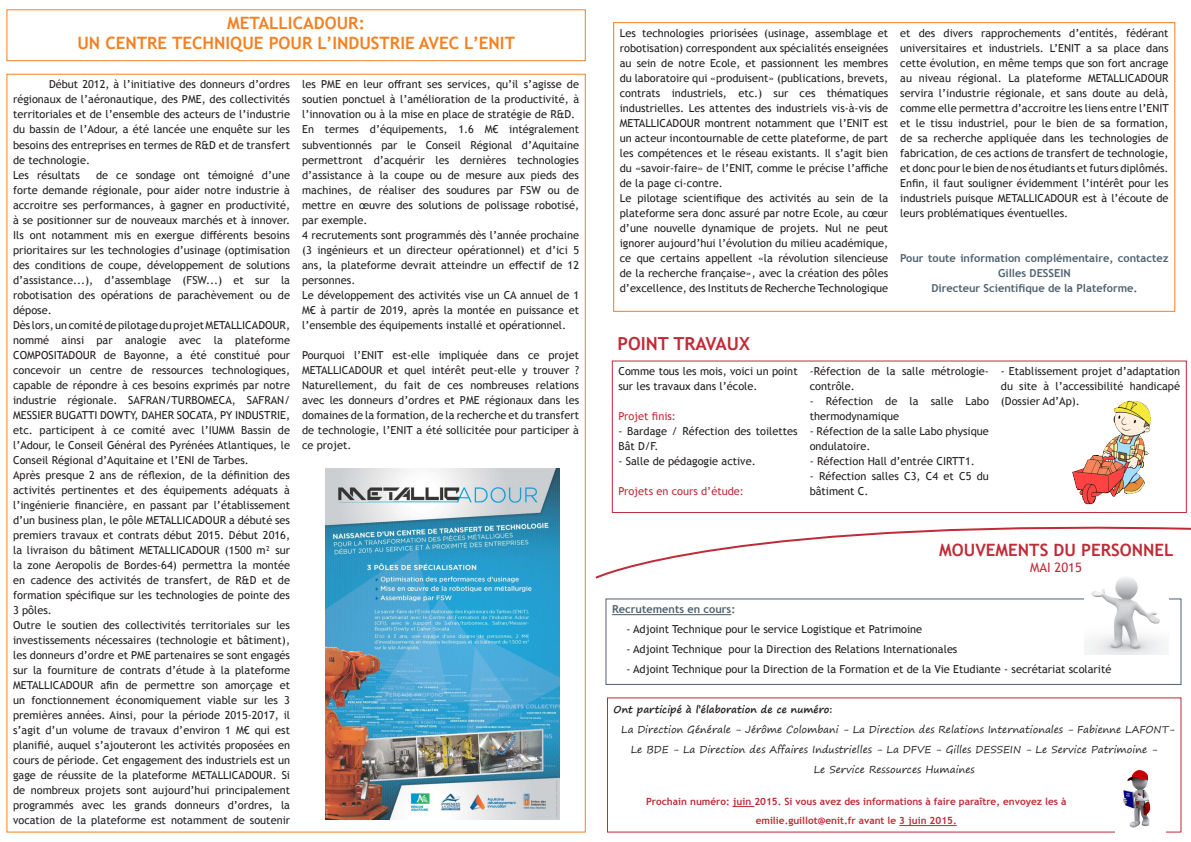
<style>
.page{position:relative;width:1191px;height:842px;background:#fff}
.page>*{position:absolute;margin:0;border:0;box-sizing:border-box;transform-origin:0 0}
.t1{font:700 18px "Trebuchet MS";color:#bf2b37}
.t2{font:700 17px "Trebuchet MS";color:#f58021}
.t3{font:700 17px "Trebuchet MS";color:#bf2b37}
.t4{font:13px "Trebuchet MS";color:#bf2b37}
.t5{font:11px/15px "Trebuchet MS";color:#231f20;text-align:justify}
.t6{font:700 11px/15px "Trebuchet MS";color:#4f616f;text-align:center}
.t7{font:11px "Trebuchet MS";color:#bf2b37}
.t8{font:10px/20px "Segoe Print";color:#231f20}
.t9{font:700 10px "Trebuchet MS";color:#bf2b37}
.t10{font:700 10px "Segoe Print";color:#231f20}
</style>
<div class="page">
<svg style="left:733px;top:806px;width:21px;height:1px"></svg>
<hr style="left:899px;top:825px;width:57px;height:1px;background:#bf2b37">
<hr style="left:612px;top:614px;width:119px;height:1px;background:#4f616f">
<div style="left:605px;top:598px;width:576px;height:87px;border:1px solid #4f616f"></div>
<div style="left:6px;top:9px;width:580px;height:52px;border:1px solid #f58021"></div>
<div style="left:613px;top:22px;width:562px;height:290px;border:1px solid #f58021"></div>
<div style="left:612px;top:360px;width:574px;height:153px;border:1px solid #bf2b37"></div>
<svg style="left:595px;top:526px;width:596px;height:53px"></svg>
<img style="left:1123px;top:770px;width:28px;height:58px">
<img style="left:1084px;top:571px;width:84px;height:83px">
<img style="left:325px;top:468px;width:234px;height:351px">
<img style="left:1072px;top:400px;width:79px;height:105px">
<p class="t2" style="left:227px;top:12px;width:139px">METALLICADOUR:</p>
<p class="t2" style="left:77px;top:32px;width:439px">UN CENTRE TECHNIQUE POUR L’INDUSTRIE AVEC L’ENIT</p>
<p class="t5" style="left:620px;top:25px;width:270px">Les technologies priorisées (usinage, assemblage et robotisation) correspondent aux spécialités enseignées au sein de notre Ecole, et passionnent les membres du laboratoire qui «produisent» (publications, brevets, contrats industriels, etc.) sur ces thématiques industrielles. Les attentes des industriels vis-à-vis de METALLICADOUR montrent notamment que l’ENIT est un acteur incontournable de cette plateforme, de part les compétences et le réseau existants. Il s’agit bien du «savoir-faire» de l’ENIT, comme le précise l’affiche de la page ci-contre.</p>
<p class="t5" style="left:620px;top:190px;width:270px">Le pilotage scientifique des activités au sein de la plateforme sera donc assuré par notre Ecole, au cœur d’une nouvelle dynamique de projets. Nul ne peut ignorer aujourd’hui l’évolution du milieu académique, ce que certains appellent «la révolution silencieuse de la recherche française», avec la création des pôles d’excellence, des Instituts de Recherche Technologique</p>
<p class="t5" style="left:900px;top:25px;width:270px">et des divers rapprochements d’entités, fédérant universitaires et industriels. L’ENIT a sa place dans cette évolution, en même temps que son fort ancrage au niveau régional. La plateforme METALLICADOUR servira l’industrie régionale, et sans doute au delà, comme elle permettra d’accroitre les liens entre l’ENIT et le tissu industriel, pour le bien de sa formation, de sa recherche appliquée dans les technologies de fabrication, de ces actions de transfert de technologie, et donc pour le bien de nos étudiants et futurs diplômés.</p>
<p class="t5" style="left:900px;top:175px;width:270px">Enfin, il faut souligner évidemment l’intérêt pour les industriels puisque METALLICADOUR est à l’écoute de leurs problématiques éventuelles.</p>
<p class="t6" style="left:900px;top:251px;width:270px">Pour toute information complémentaire, contactez<br>Gilles DESSEIN</p>
<p class="t6" style="left:931px;top:281px;width:208px">Directeur Scientifique de la Plateforme.</p>
<p class="t5" style="left:13px;top:77px;width:278px;text-indent:36px">Début 2012, à l’initiative des donneurs d’ordres régionaux de l’aéronautique, des PME, des collectivités territoriales et de l’ensemble des acteurs de l’industrie du bassin de l’Adour, a été lancée une enquête sur les besoins des entreprises en termes de R&amp;D et de transfert de technologie.</p>
<p class="t5" style="left:13px;top:167px;width:68px">Les résultats</p>
<p class="t5" style="left:302px;top:77px;width:278px">les PME en leur offrant ses services, qu’il s’agisse de soutien ponctuel à l’amélioration de la productivité, à l’innovation ou à la mise en place de stratégie de R&amp;D.</p>
<p class="t5" style="left:302px;top:122px;width:278px">En termes d’équipements, 1.6 M€ intégralement subventionnés par le Conseil Régional d’Aquitaine permettront d’acquérir les dernières technologies d’assistance à la coupe ou de mesure aux pieds des machines, de réaliser des soudures par FSW ou de mettre en œuvre des solutions de polissage robotisé, par exemple.</p>
<p class="t5" style="left:302px;top:227px;width:278px">4 recrutements sont programmés dès l’année prochaine (3 ingénieurs et un directeur opérationnel) et d’ici 5 ans, la plateforme devrait atteindre un effectif de 12 personnes.</p>
<p class="t5" style="left:302px;top:287px;width:278px">Le développement des activités vise un CA annuel de 1<br>M€ à partir de 2019, après la montée en puissance et l’ensemble des équipements installé et opérationnel.</p>
<p class="t5" style="left:302px;top:347px;width:278px">Pourquoi l’ENIT est-elle impliquée dans ce projet METALLICADOUR et quel intérêt peut-elle y trouver ?<br>Naturellement, du fait de ces nombreuses relations avec les donneurs d’ordres et PME régionaux dans les domaines de la formation, de la recherche et du transfert de technologie, l’ENIT a été sollicitée pour participer à ce projet.</p>
<p class="t5" style="left:13px;top:167px;width:278px;text-indent:83px">de ce sondage ont témoigné d’une forte demande régionale, pour aider notre industrie à accroitre ses performances, à gagner en productivité, à se positionner sur de nouveaux marchés et à innover.<br>Ils ont notamment mis en exergue différents besoins prioritaires sur les technologies d’usinage (optimisation des conditions de coupe, développement de solutions d’assistance...), d’assemblage (FSW...) et sur la robotisation des opérations de parachèvement ou de dépose.</p>
<p class="t5" style="left:13px;top:317px;width:278px">Dès lors, un comité de pilotage du projet METALLICADOUR, nommé ainsi par analogie avec la plateforme COMPOSITADOUR de Bayonne, a été constitué pour concevoir un centre de ressources technologiques, capable de répondre à ces besoins exprimés par notre industrie régionale. SAFRAN/TURBOMECA, SAFRAN/ MESSIER BUGATTI DOWTY, DAHER SOCATA, PY INDUSTRIE, etc. participent à ce comité avec l’IUMM Bassin de l’Adour, le Conseil Général des Pyrénées Atlantiques, le Conseil Régional d’Aquitaine et l’ENI de Tarbes.</p>
<p class="t5" style="left:13px;top:467px;width:278px">Après presque 2 ans de réflexion, de la définition des activités pertinentes et des équipements adéquats à l’ingénierie financière, en passant par l’établissement d’un business plan, le pôle METALLICADOUR a débuté ses premiers travaux et contrats début 2015. Début 2016, la livraison du bâtiment METALLICADOUR (1500 m² sur la zone Aeropolis de Bordes-64) permettra la montée en cadence des activités de transfert, de R&amp;D et de formation spécifique sur les technologies de pointe des 3 pôles.</p>
<p class="t5" style="left:13px;top:617px;width:278px">Outre le soutien des collectivités territoriales sur les investissements nécessaires (technologie et bâtiment), les donneurs d’ordre et PME partenaires se sont engagés sur la fourniture de contrats d’étude à la plateforme METALLICADOUR afin de permettre son amorçage et un fonctionnement économiquement viable sur les 3 premières années. Ainsi, pour la période 2015-2017, il s’agit d’un volume de travaux d’environ 1 M€ qui est planifié, auquel s’ajouteront les activités proposées en cours de période. Cet engagement des industriels est un gage de réussite de la plateforme METALLICADOUR. Si de nombreux projets sont aujourd’hui principalement programmés avec les grands donneurs d’ordres, la vocation de la plateforme est notamment de soutenir</p>
<p class="t1" style="left:617px;top:333px;width:134px">POINT TRAVAUX</p>
<p class="t5" style="left:809px;top:364px;width:181px">-Réfection de la salle métrologie&shy;contrôle.</p>
<p class="t5" style="left:809px;top:394px;width:181px">- Réfection de la salle Labo thermodynamique</p>
<p class="t5" style="left:809px;top:424px;width:181px">- Réfection de la salle Labo physique ondulatoire.</p>
<p class="t5" style="left:809px;top:454px;width:167px">- Réfection Hall d’entrée CIRTT1.</p>
<p class="t5" style="left:809px;top:469px;width:181px">- Réfection salles C3, C4 et C5 du bâtiment C.</p>
<p class="t5" style="left:618px;top:364px;width:181px">Comme tous les mois, voici un point sur les travaux dans l’école.</p>
<p class="t7" style="left:618px;top:409px;width:59px">Projet finis:</p>
<p class="t5" style="left:618px;top:424px;width:181px">- Bardage / Réfection des toilettes<br>Bât D/F.</p>
<p class="t5" style="left:618px;top:454px;width:139px">- Salle de pédagogie active.</p>
<p class="t7" style="left:618px;top:484px;width:127px">Projets en cours d’étude:</p>
<p class="t5" style="left:1001px;top:364px;width:181px">- Etablissement projet d’adaptation du site à l’accessibilité handicapé (Dossier Ad’Ap).</p>
<p class="t3" style="left:939px;top:540px;width:236px">MOUVEMENTS DU PERSONNEL</p>
<p class="t4" style="left:1030px;top:559px;width:53px">MAI 2015</p>
<p class="t6" style="left:612px;top:602px;width:125px">Recrutements en cours:</p>
<p class="t5" style="left:626px;top:622px;width:297px">- Adjoint Technique pour le service Logistique et Patrimoine</p>
<p class="t5" style="left:626px;top:642px;width:332px">- Adjoint Technique pour la Direction des Relations Internationales</p>
<p class="t5" style="left:626px;top:662px;width:486px">- Adjoint Technique pour la Direction de la Formation et de la Vie Etudiante - secrétariat scolarité</p>
<p class="t10" style="left:613px;top:700px;width:220px">Ont participé à l’élaboration de ce numéro:</p>
<p class="t8" style="left:631px;top:719px;width:545px;text-indent:-10px">La Direction Générale - Jérôme Colombani - La Direction des Relations Internationales - Fabienne LAFONT-<br>Le BDE - La Direction des Affaires Industrielles - La DFVE - Gilles DESSEIN - Le Service Patrimoine -</p>
<p class="t8" style="left:813px;top:759px;width:163px">Le Service Ressources Humaines</p>
<p class="t9" style="left:646px;top:795px;width:422px">Prochain numéro: juin 2015. Si vous avez des informations à faire paraître, envoyez les à</p>
<p class="t9" style="left:755px;top:814px;width:203px">emilie.guillot@enit.fr avant le 3 juin 2015.</p>
</div>
